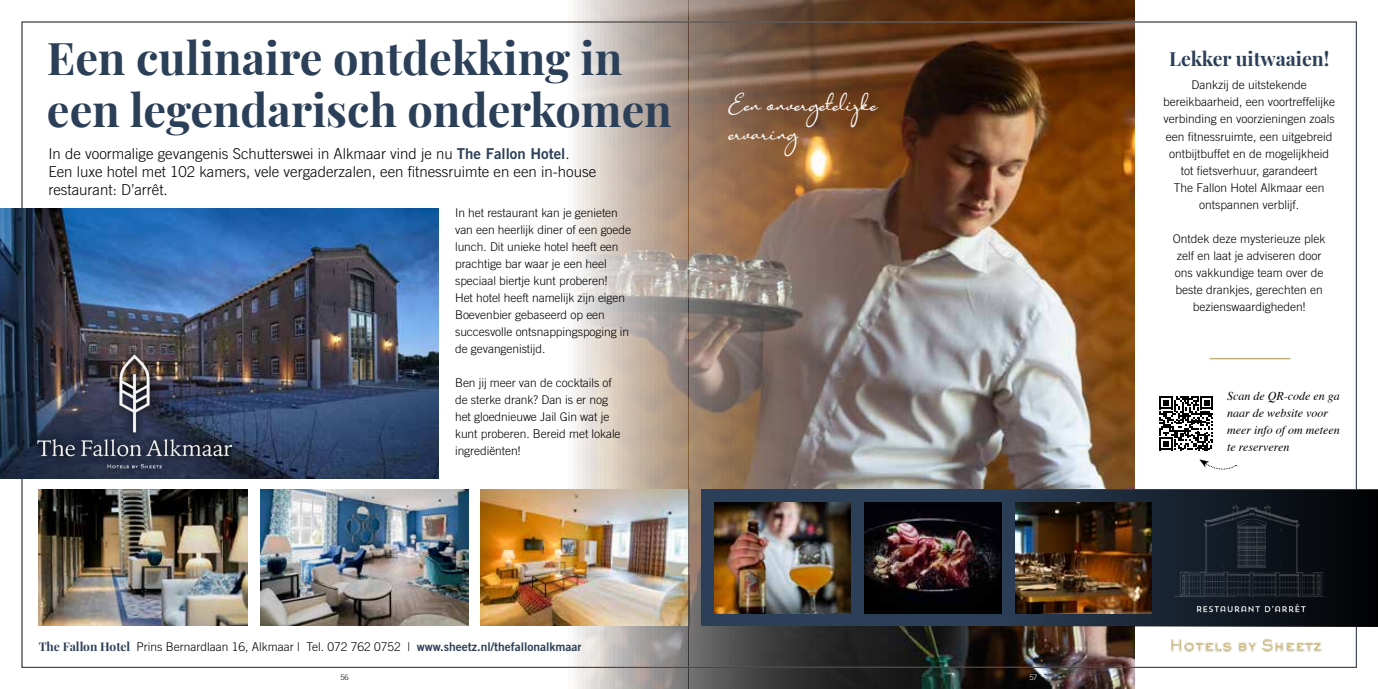
<style>
.page{position:relative;width:1378px;height:689px;background:#fff}
.page>*{position:absolute;margin:0;border:0;box-sizing:border-box;transform-origin:0 0}
.t1{font:700 45.15px/51.4px "Playfair Display";color:#2c3f58}
.t2{font:italic 21px/28.5px "Anisha";color:#fff}
.t3{font:700 19.5px "Playfair Display";color:#2c3f58}
.t4{font:300 15px/18px "Trade Gothic LT Std";color:#000}
.t5{font:300 12px/17px "Trade Gothic LT Std";color:#000}
.t6{font:italic 12px/17px "Times";color:#000}
.t7{font:300 7.5px "Trade Gothic LT Std";color:#000}
.t8{font:300 7.5px "Trade Gothic LT Std";color:#fff}
.s1{font-family:"Trade Gothic LT Std Bd 2";font-weight:400;color:#2c3f58}
.s2{font-family:"Playfair Display";font-weight:700;color:#2c3f58}
</style>
<div class="page">
<img style="left:525px;top:0;width:610px;height:689px">
<svg style="left:22px;top:22px;width:667px;height:646px"></svg>
<img style="left:0;top:208px;width:438px;height:270px">
<svg style="left:29px;top:346px;width:210px;height:130px;background:#313646"></svg>
<img style="left:37px;top:354px;width:194px;height:115px">
<img style="left:39px;top:490px;width:208px;height:136px">
<img style="left:260px;top:490px;width:209px;height:136px">
<img style="left:480px;top:490px;width:209px;height:136px">
<img style="left:689px;top:22px;width:667px;height:646px">
<svg style="left:1159px;top:396px;width:54px;height:54px"></svg>
<svg style="left:1199px;top:459px;width:37px;height:13px"></svg>
<img style="left:1171px;top:638px;width:156px;height:27px">
<hr style="left:1209px;top:358px;width:81px;height:1px;background:#c2b381">
<img style="left:689px;top:490px;width:1px;height:136px">
<div style="left:702px;top:490px;width:676px;height:136px;background:#2c3f58"></div>
<div style="left:999px;top:490px;width:379px;height:136px;background:linear-gradient(to right,#2b3d56,#010203)"></div>
<img style="left:1171px;top:502px;width:156px;height:111px">
<img style="left:865px;top:502px;width:136px;height:111px">
<img style="left:1015px;top:502px;width:136px;height:111px">
<img style="left:714px;top:502px;width:136px;height:111px">
<h1 class="t1" style="left:47px;top:29px;width:626px">Een culinaire ontdekking in een legendarisch onderkomen</h1>
<p class="t4" style="left:48px;top:145px;width:549px">In de voormalige gevangenis Schutterswei in Alkmaar vind je nu <span class="s1">The Fallon Hotel</span>.<br>Een luxe hotel met 102 kamers, vele vergaderzalen, een fitnessruimte en een in-house restaurant: D’arrêt.</p>
<p class="t5" style="left:455px;top:204px;width:177px">In het restaurant kan je genieten van een heerlijk diner of een goede lunch. Dit unieke hotel heeft een prachtige bar waar je een heel speciaal biertje kunt proberen!<br>Het hotel heeft namelijk zijn eigen<br>Boevenbier gebaseerd op een succesvolle ontsnappingspoging in de gevangenistijd.</p>
<p class="t5" style="left:455px;top:374px;width:167px">Ben jij meer van de cocktails of de sterke drank? Dan is er nog het gloednieuwe Jail Gin wat je kunt proberen. Bereid met lokale ingrediënten!</p>
<h2 class="t2" style="left:728px;top:89px;width:150px">Een onvergetelijke ervaring</h2>
<p class="t5" style="left:39px;top:638px;width:544px"><span class="s2">The Fallon Hotel</span> Prins Bernardlaan 16, Alkmaar | Tel. 072 762 0752 | <span class="s1">www.sheetz.nl/thefallonalkmaar</span></p>
<p class="t7" style="left:340px;top:672px;width:10px">56</p>
<p class="t8" style="left:1029px;top:672px;width:9px">57</p>
<h3 class="t3" style="left:1169px;top:44px;width:162px">Lekker uitwaaien!</h3>
<p class="t5" style="left:1163px;top:77px;width:174px;text-align:center">Dankzij de uitstekende bereikbaarheid, een voortreffelijke verbinding en voorzieningen zoals een fitnessruimte, een uitgebreid ontbijtbuffet en de mogelijkheid tot fietsverhuur, garandeert<br>The Fallon Hotel Alkmaar een ontspannen verblijf.</p>
<p class="t5" style="left:1173px;top:230px;width:154px;text-align:center">Ontdek deze mysterieuze plek zelf en laat je adviseren door ons vakkundige team over de beste drankjes, gerechten en bezienswaardigheden!</p>
<p class="t6" style="left:1227px;top:387px;width:114px">Scan de QR-code en ga naar de website voor meer info of om meteen te reserveren</p>
</div>
